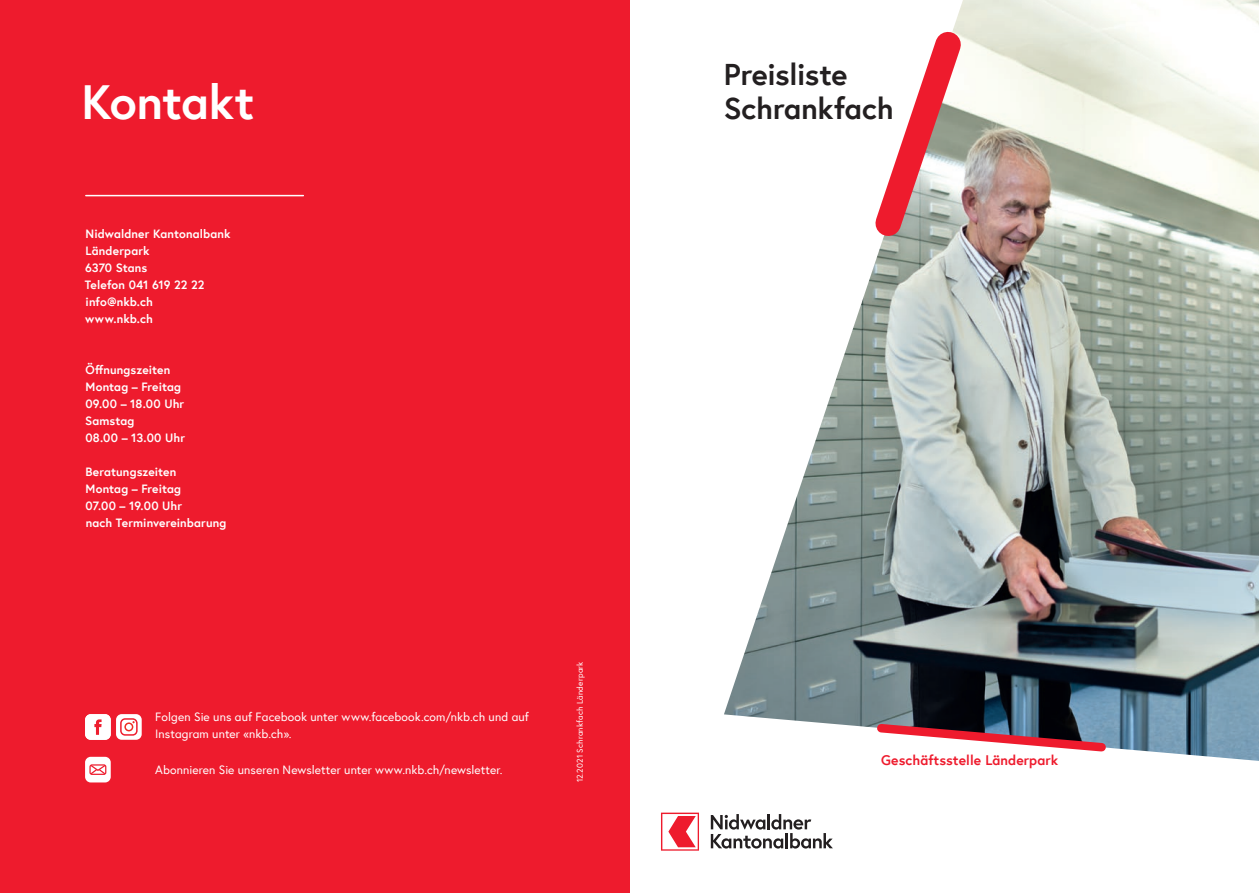
<style>
.page{position:relative;width:1259px;height:893px;background:#fff}
.page>*{position:absolute;margin:0;border:0;box-sizing:border-box;transform-origin:0 0}
.t1{font:48px "Europa Bold Alt";letter-spacing:-.015em;color:#fff}
.t2{font:30px "Europa Bold Alt";letter-spacing:-.01em;color:#231f20}
.t3{font:13.8px "Europa Bold Alt";letter-spacing:.005em;color:#ee1b2d}
.t4{font:12px/17px "Europa Bold Alt";letter-spacing:.005em;color:#fff}
.t5{font:12px/17px "Europa Regular Alt";letter-spacing:.005em;color:#fff}
.t6{font:8.25px "Europa Regular Alt";letter-spacing:.025em;color:#fff}
</style>
<div class="page">
<img style="left:724px;top:0;width:535px;height:761px">
<svg style="left:872px;top:719px;width:238px;height:37px"></svg>
<svg style="left:661px;top:813px;width:38px;height:38px"></svg>
<svg style="left:711px;top:814px;width:122px;height:34px"></svg>
<svg style="left:856px;top:12px;width:124px;height:244px"></svg>
<div style="left:0;top:0;width:629px;height:893px;background:#ee1b2d"></div>
<hr style="left:86px;top:195px;width:217px;height:1px;background:#fff">
<div style="left:116px;top:714px;width:26px;height:26px;background:#fff;border-radius:6px"></div>
<svg style="left:120px;top:718px;width:18px;height:18px"></svg>
<div style="left:85px;top:714px;width:26px;height:26px;background:#fff;border-radius:6px"></div>
<svg style="left:94px;top:719px;width:8px;height:16px"></svg>
<div style="left:85px;top:757px;width:26px;height:25px;background:#fff;border-radius:6px"></div>
<svg style="left:89px;top:764px;width:18px;height:11px"></svg>
<h1 class="t1" style="left:82px;top:69px;width:174px">Kontakt</h1>
<p class="t4" style="left:85px;top:225px;width:147px">Nidwaldner Kantonalbank<br>Länderpark<br>6370 Stans<br>Telefon 041 619 22 22 info@nkb.ch<br>www.nkb.ch</p>
<p class="t4" style="left:85px;top:361px;width:101px">Öffnungszeiten<br>Montag – Freitag<br>09.00 – 18.00 Uhr<br>Samstag<br>08.00 – 13.00 Uhr</p>
<p class="t4" style="left:85px;top:463px;width:142px">Beratungszeiten<br>Montag – Freitag<br>07.00 – 19.00 Uhr<br>nach Terminvereinbarung</p>
<p class="t5" style="left:155px;top:708px;width:375px">Folgen Sie uns auf Facebook unter www.facebook.com/nkb.ch und auf<br>Instagram unter «nkb.ch».</p>
<p class="t5" style="left:155px;top:761px;width:349px">Abonnieren Sie unseren Newsletter unter www.nkb.ch/newsletter.</p>
<p class="t6" style="left:574px;top:782px;width:122px;rotate:-90deg">12.2021 Schrankfach Länderpark</p>
<h2 class="t2" style="left:724px;top:54px;width:125px">Preisliste</h2>
<h2 class="t2" style="left:724px;top:88px;width:171px">Schrankfach</h2>
<p class="t3" style="left:881px;top:751px;width:178px">Geschäftsstelle Länderpark</p>
</div>
